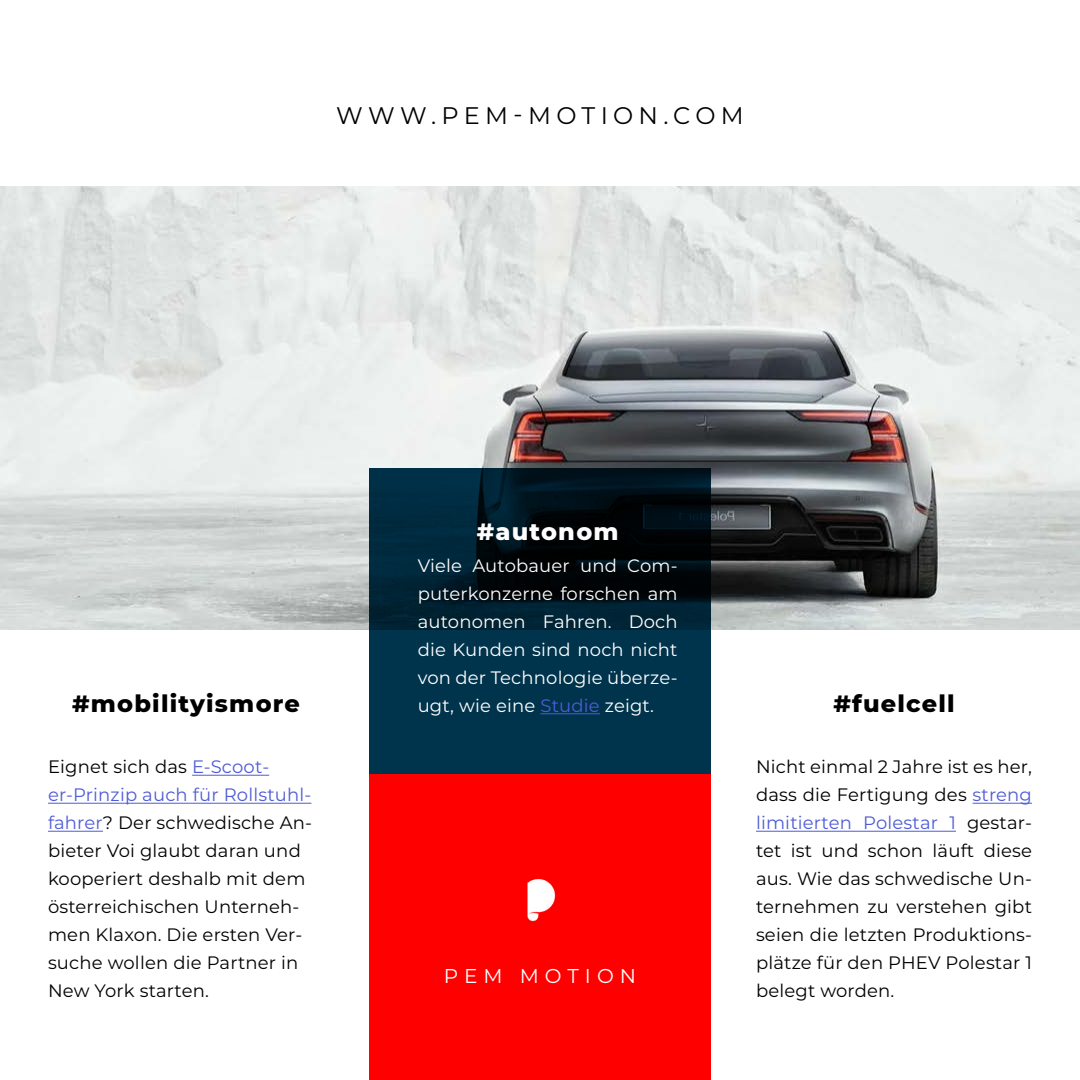
<style>
.page{position:relative;width:1080px;height:1080px;background:#fff}
.page>*{position:absolute;margin:0;border:0;box-sizing:border-box;transform-origin:0 0}
.t1{font:800 24px "Montserrat";letter-spacing:.05em;color:#000}
.t2{font:24px "Montserrat";letter-spacing:.22em;color:#000}
.t3{font:800 24px "Montserrat";letter-spacing:.05em;color:#fff}
.t4{font:20px "Montserrat";letter-spacing:.3em;color:#fff}
.t5{font:18px/28px "Montserrat";letter-spacing:.01em;color:#000}
.t6{font:18px/28px "Montserrat";letter-spacing:.01em;color:#fff;text-align:justify}
.s1{color:#4f5cd6}
</style>
<div class="page">
<img style="left:0;top:186px;width:1080px;height:444px">
<div style="left:369px;top:774px;width:342px;height:306px;background:#f00"></div>
<svg style="left:369px;top:468px;width:342px;height:306px;background:#002436"></svg>
<img style="left:525px;top:877px;width:33px;height:46px">
<hr style="left:540px;top:713px;width:60px;height:1px;background:#4f5cd6">
<hr style="left:192px;top:775px;width:77px;height:1px;background:#4f5cd6">
<hr style="left:48px;top:803px;width:263px;height:1px;background:#4f5cd6">
<hr style="left:48px;top:831px;width:55px;height:1px;background:#4f5cd6">
<hr style="left:973px;top:803px;width:59px;height:1px;background:#4f5cd6">
<hr style="left:756px;top:831px;width:200px;height:1px;background:#4f5cd6">
<h1 class="t2" style="left:336px;top:99px;width:409px">WWW.PEM-MOTION.COM</h1>
<h1 class="t3" style="left:477px;top:514px;width:143px">#autonom</h1>
<p class="t6" style="left:418px;top:551px;width:261px">Viele Autobauer und Com&shy;puterkonzerne forschen am autonomen Fahren. Doch die Kunden sind noch nicht von der Technologie überze&shy;ugt, wie eine <span class="s1">Studie</span> zeigt.</p>
<h1 class="t1" style="left:72px;top:686px;width:229px">#mobilityismore</h1>
<h1 class="t1" style="left:833px;top:686px;width:123px">#fuelcell</h1>
<p class="t5" style="left:48px;top:752px;width:266px">Eignet sich das <span class="s1">E-Scoot&shy;er-Prinzip auch für Rollstuhl&shy;fahrer</span>? Der schwedische An&shy;bieter Voi glaubt daran und kooperiert deshalb mit dem österreichischen Unterneh&shy;men Klaxon. Die ersten Ver&shy;suche wollen die Partner in<br>New York starten.</p>
<p class="t5" style="left:756px;top:752px;width:278px;text-align:justify">Nicht einmal 2 Jahre ist es her, dass die Fertigung des <span class="s1">streng limitierten Polestar 1</span> gestar&shy;tet ist und schon läuft diese aus. Wie das schwedische Un&shy;ternehmen zu verstehen gibt seien die letzten Produktions&shy;plätze für den PHEV Polestar 1 belegt worden.</p>
<p class="t4" style="left:444px;top:963px;width:194px">PEM MOTION</p>
</div>
